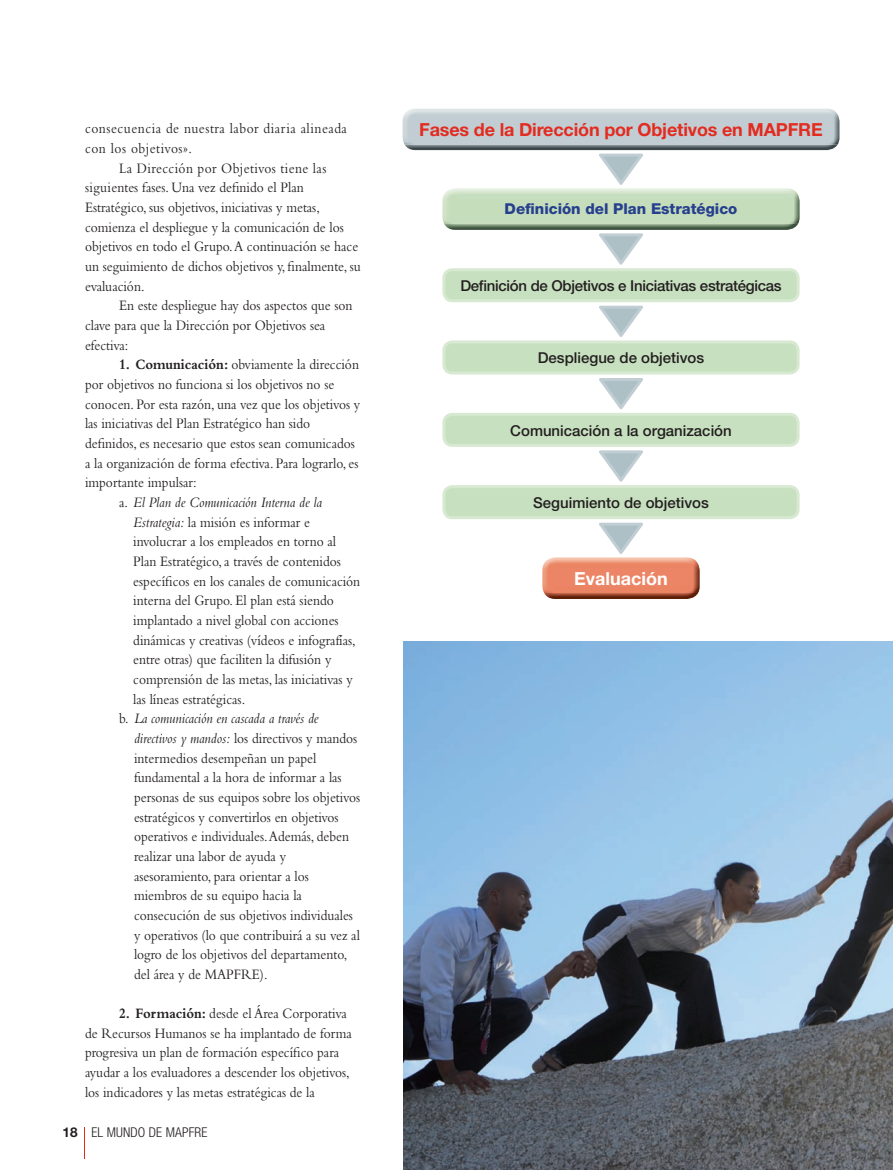
<style>
.page{position:relative;width:893px;height:1170px;background:#fff}
.page>*{position:absolute;margin:0;border:0;box-sizing:border-box;transform-origin:0 0}
.t1{font:700 18px "Helvetica Neue LT Std";letter-spacing:-.01em;color:#e32b20}
.t2{font:700 18px "Helvetica Neue LT Std";color:#fff}
.t3{font:15px/19.6px "Bembo Std";color:#231f20;scale:.9 1}
.t4{font:500 15px "Helvetica Neue LT Std";color:#231f20}
.t5{font:italic 15px "Bembo Std";color:#231f20;scale:.9 1}
.t6{font:15px/19.6px "Bembo Std";letter-spacing:.04em;color:#231f20;scale:.9 1}
.t7{font:500 15px "Helvetica Neue LT Std";letter-spacing:-.02em;color:#231f20}
.t8{font:800 15px "Helvetica Neue LT Std";color:#253f8e}
.t9{font:300 condensed 13.5px "Helvetica Neue LT Std";letter-spacing:.01em;color:#231f20}
.s1{font-weight:700}
.s2{font-style:normal}
.s3{font-style:italic}
.s4{font-weight:700;font-stretch:normal}
</style>
<div class="page">
<hr style="left:84px;top:1127px;width:1px;height:32px;background:#e32b20">
<img style="left:404px;top:641px;width:489px;height:528px">
<img style="left:405px;top:145px;width:432px;height:5px">
<img style="left:403px;top:111px;width:436px;height:34px">
<img style="left:547px;top:557px;width:148px;height:3px">
<img style="left:544px;top:593px;width:154px;height:6px">
<img style="left:542px;top:560px;width:158px;height:33px">
<img style="left:444px;top:224px;width:354px;height:6px">
<img style="left:442px;top:191px;width:358px;height:33px">
<svg style="left:599px;top:154px;width:44px;height:31px"></svg>
<svg style="left:442px;top:233px;width:358px;height:321px"></svg>
<p class="t6" style="left:85px;top:119px;width:293px">consecuencia de nuestra labor diaria alineada con los objetivos».</p>
<p class="t3" style="left:85px;top:158px;width:308px;text-indent:34px">La Dirección por Objetivos tiene las siguientes fases. Una vez definido el Plan Estratégico, sus objetivos, iniciativas y metas, comienza el despliegue y la comunicación de los objetivos en todo el Grupo. A continuación se hace un seguimiento de dichos objetivos y, finalmente, su evaluación.</p>
<p class="t3" style="left:85px;top:295px;width:299px;text-indent:34px">En este despliegue hay dos aspectos que son clave para que la Dirección por Objetivos sea efectiva:</p>
<p class="t3" style="left:119px;top:354px;width:268px"><span class="s1">1. Comunicación:</span> obviamente la dirección</p>
<p class="t3" style="left:85px;top:374px;width:279px">por objetivos no funciona si los objetivos no se</p>
<p class="t3" style="left:85px;top:394px;width:307px">conocen. Por esta razón, una vez que los objetivos y</p>
<p class="t3" style="left:85px;top:413px;width:252px">las iniciativas del Plan Estratégico han sido</p>
<p class="t3" style="left:85px;top:433px;width:301px">definidos, es necesario que estos sean comunicados</p>
<p class="t3" style="left:85px;top:453px;width:305px">a la organización de forma efectiva. Para lograrlo, es</p>
<p class="t3" style="left:85px;top:472px;width:126px">importante impulsar:</p>
<p class="t5" style="left:119px;top:493px;width:227px"><span class="s2">a.</span> El Plan de Comunicación Interna de la</p>
<p class="t3" style="left:133px;top:512px;width:198px"><span class="s3">Estrategia:</span> la misión es informar e</p>
<p class="t3" style="left:133px;top:531px;width:227px">involucrar a los empleados en torno al</p>
<p class="t3" style="left:133px;top:551px;width:232px">Plan Estratégico, a través de contenidos</p>
<p class="t3" style="left:133px;top:571px;width:254px">específicos en los canales de comunicación</p>
<p class="t3" style="left:133px;top:590px;width:224px">interna del Grupo. El plan está siendo</p>
<p class="t3" style="left:133px;top:610px;width:230px">implantado a nivel global con acciones</p>
<p class="t3" style="left:133px;top:629px;width:249px">dinámicas y creativas (vídeos e infografías,</p>
<p class="t3" style="left:133px;top:649px;width:221px">entre otras) que faciliten la difusión y</p>
<p class="t3" style="left:133px;top:669px;width:245px">comprensión de las metas, las iniciativas y</p>
<p class="t3" style="left:133px;top:688px;width:126px">las líneas estratégicas.</p>
<p class="t5" style="left:119px;top:709px;width:223px"><span class="s2">b.</span> La comunicación en cascada a través de</p>
<p class="t3" style="left:134px;top:728px;width:250px"><span class="s3">directivos y mandos:</span> los directivos y mandos</p>
<p class="t3" style="left:134px;top:747px;width:204px">intermedios desempeñan un papel</p>
<p class="t3" style="left:134px;top:767px;width:232px">fundamental a la hora de informar a las</p>
<p class="t3" style="left:134px;top:787px;width:253px">personas de sus equipos sobre los objetivos</p>
<p class="t3" style="left:134px;top:806px;width:229px">estratégicos y convertirlos en objetivos</p>
<p class="t3" style="left:134px;top:826px;width:240px">operativos e individuales. Además, deben</p>
<p class="t3" style="left:134px;top:846px;width:170px">realizar una labor de ayuda y</p>
<p class="t3" style="left:134px;top:865px;width:196px">asesoramiento, para orientar a los</p>
<p class="t3" style="left:134px;top:885px;width:188px">miembros de su equipo hacia la</p>
<p class="t3" style="left:134px;top:905px;width:245px">consecución de sus objetivos individuales</p>
<p class="t3" style="left:134px;top:924px;width:252px">y operativos (lo que contribuirá a su vez al</p>
<p class="t3" style="left:134px;top:944px;width:238px">logro de los objetivos del departamento,</p>
<p class="t3" style="left:134px;top:964px;width:150px">del área y de MAPFRE).</p>
<p class="t3" style="left:85px;top:1003px;width:298px;text-indent:34px"><span class="s1">2. Formación:</span> desde el Área Corporativa de Recursos Humanos se ha implantado de forma progresiva un plan de formación específico para ayudar a los evaluadores a descender los objetivos, los indicadores y las metas estratégicas de la</p>
<p class="t9" style="left:62px;top:1124px;width:146px"><span class="s4">18</span> EL MUNDO DE MAPFRE</p>
<p class="t1" style="left:419px;top:119px;width:405px">Fases de la Dirección por Objetivos en MAPFRE</p>
<p class="t8" style="left:505px;top:200px;width:234px">Definición del Plan Estratégico</p>
<p class="t7" style="left:460px;top:277px;width:323px">Definición de Objetivos e Iniciativas estratégicas</p>
<p class="t4" style="left:538px;top:349px;width:168px">Despliegue de objetivos</p>
<p class="t4" style="left:510px;top:421px;width:223px">Comunicación a la organización</p>
<p class="t4" style="left:533px;top:493px;width:177px">Seguimiento de objetivos</p>
<p class="t2" style="left:574px;top:567px;width:95px">Evaluación</p>
</div>
